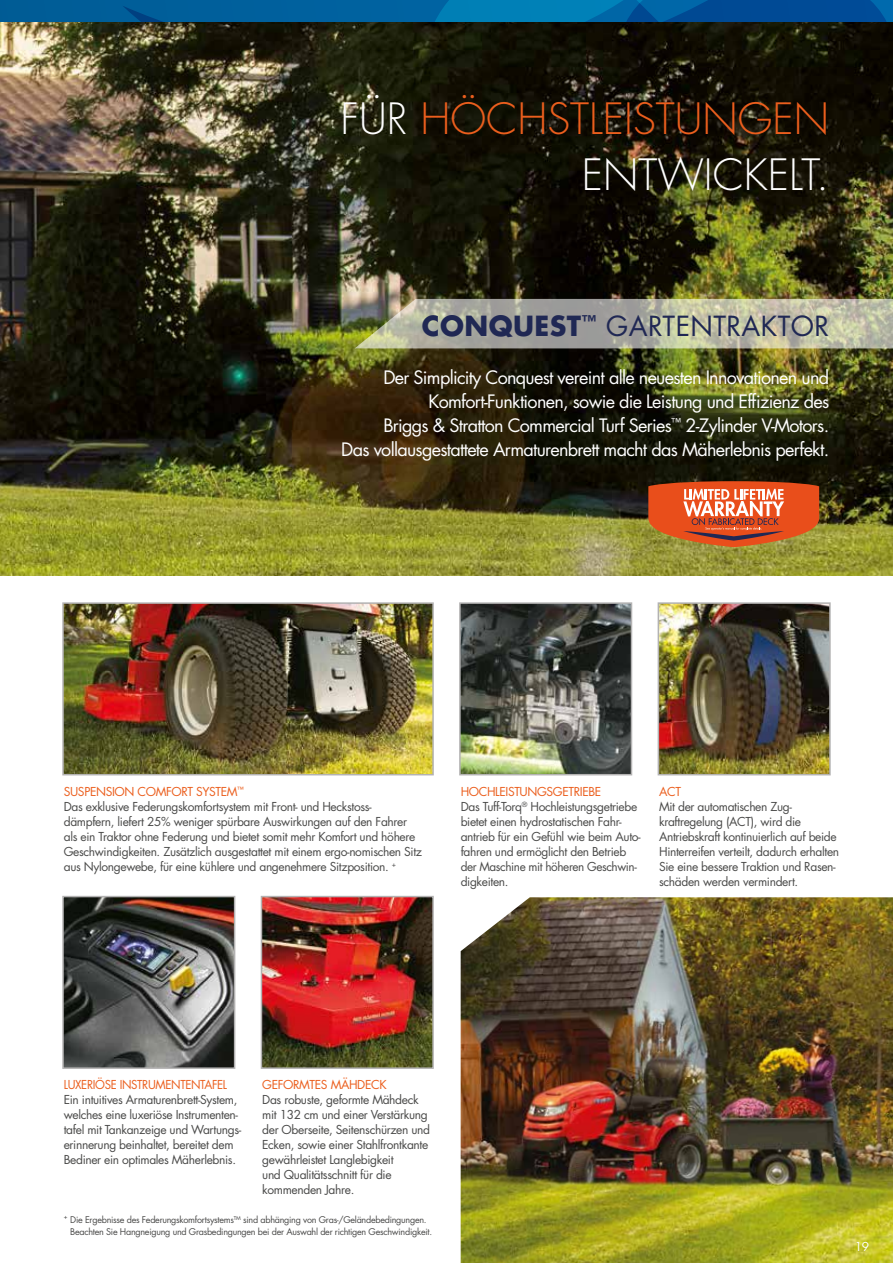
<style>
.page{position:relative;width:893px;height:1263px;background:#fff}
.page>*{position:absolute;margin:0;border:0;box-sizing:border-box;transform-origin:0 0}
.t1{font:300 42px/56.6px "Futura Std";color:#eb5e1d;text-align:right}
.t2{font:27px "Futura Std";letter-spacing:.015em;color:#202854}
.t3{font:18px/24px "Futura Std";letter-spacing:-.04em;color:#fff;text-align:right}
.t4{font:12px/15px "Futura Std";letter-spacing:-.03em;color:#4a4a49}
.t5{font:12px "Futura Std";letter-spacing:-.03em;color:#eb5e1d;scale:.95 1}
.t6{font:12px "Futura Std";letter-spacing:-.03em;color:#eb5e1d}
.t7{font:12px "Futura Std";color:#fff}
.t8{font:9px/12px "Futura Std";letter-spacing:-.03em;color:#4a4a49}
.s1{color:#fff}
.s2{font-weight:700}
.s3{color:#eb5e1d}
</style>
<div class="page">
<img style="left:657px;top:602px;width:174px;height:174px">
<img style="left:62px;top:602px;width:372px;height:174px">
<img style="left:459px;top:602px;width:174px;height:174px">
<img style="left:260px;top:895px;width:174px;height:174px">
<img style="left:62px;top:895px;width:174px;height:174px">
<img style="left:0;top:21px;width:893px;height:554px">
<img style="left:461px;top:897px;width:432px;height:366px">
<svg style="left:355px;top:299px;width:538px;height:49px"></svg>
<svg style="left:648px;top:481px;width:171px;height:66px"></svg>
<svg style="left:0;top:0;width:893px;height:21px"></svg>
<h1 class="t1" style="left:340px;top:91px;width:490px"><span class="s1">FÜR</span> HÖCHSTLEISTUNGEN<br><span class="s1">ENTWICKELT.</span></h1>
<h2 class="t2" style="left:422px;top:308px;width:409px"><span class="s2">CONQUEST</span><sup>™</sup> GARTENTRAKTOR</h2>
<p class="t3" style="left:341px;top:366px;width:489px">Der Simplicity Conquest vereint alle neuesten Innovationen und Komfort-Funktionen, sowie die Leistung und Effizienz des<br>Briggs &amp; Stratton Commercial Turf Series<sup>™</sup> 2-Zylinder V-Motors.<br>Das vollausgestattete Armaturenbrett macht das Mäherlebnis perfekt.</p>
<p class="t4" style="left:64px;top:784px;width:360px"><span class="s3">SUSPENSION COMFORT SYSTEM</span><sup>™<br></sup>Das exklusive Federungskomfortsystem mit Front- und Heckstoss&shy;dämpfern, liefert 25% weniger spürbare Auswirkungen auf den Fahrer als ein Traktor ohne Federung und bietet somit mehr Komfort und höhere Geschwindigkeiten. Zusätzlich ausgestattet mit einem ergo-nomischen Sitz aus Nylongewebe, für eine kühlere und angenehmere Sitzposition. <sup>+</sup></p>
<p class="t4" style="left:461px;top:784px;width:182px"><span class="s3">HOCHLEISTUNGSGETRIEBE<br></span>Das Tuff-Torq<sup>®</sup> Hochleistungsgetriebe bietet einen hydrostatischen Fahr&shy;antrieb für ein Gefühl wie beim Auto&shy;fahren und ermöglicht den Betrieb der Maschine mit höheren Geschwin&shy;digkeiten.</p>
<p class="t6" style="left:659px;top:784px;width:23px">ACT</p>
<p class="t4" style="left:659px;top:799px;width:182px">Mit der automatischen Zug&shy;kraftregelung (ACT), wird die Antriebskraft kontinuierlich auf beide Hinterreifen verteilt, dadurch erhalten Sie eine bessere Traktion und Rasen&shy;schäden werden vermindert.</p>
<p class="t5" style="left:64px;top:1077px;width:173px">LUXERIÖSE INSTRUMENTENTAFEL</p>
<p class="t4" style="left:64px;top:1093px;width:179px">Ein intuitives Armaturenbrett-System, welches eine luxeriöse Instrumenten&shy;tafel mit Tankanzeige und Wartungs&shy;erinnerung beinhaltet, bereitet dem Bediner ein optimales Mäherlebnis.</p>
<p class="t6" style="left:262px;top:1077px;width:126px">GEFORMTES MÄHDECK</p>
<p class="t4" style="left:262px;top:1093px;width:169px">Das robuste, geformte Mähdeck mit 132 cm und einer Verstärkung der Oberseite, Seitenschürzen und<br>Ecken, sowie einer Stahlfrontkante gewährleistet Langlebigkeit<br>und Qualitätsschnitt für die kommenden Jahre.</p>
<p class="t8" style="left:70px;top:1213px;width:363px;text-indent:-7px"><sup>+</sup> Die Ergebnisse des Federungskomfortsystems<sup>TM</sup> sind abhänging von Gras-/Geländebedingungen.<br>Beachten Sie Hangneigung und Grasbedingungen bei der Auswahl der richtigen Geschwindigkeit.</p>
<p class="t7" style="left:855px;top:1238px;width:16px">19</p>
</div>
